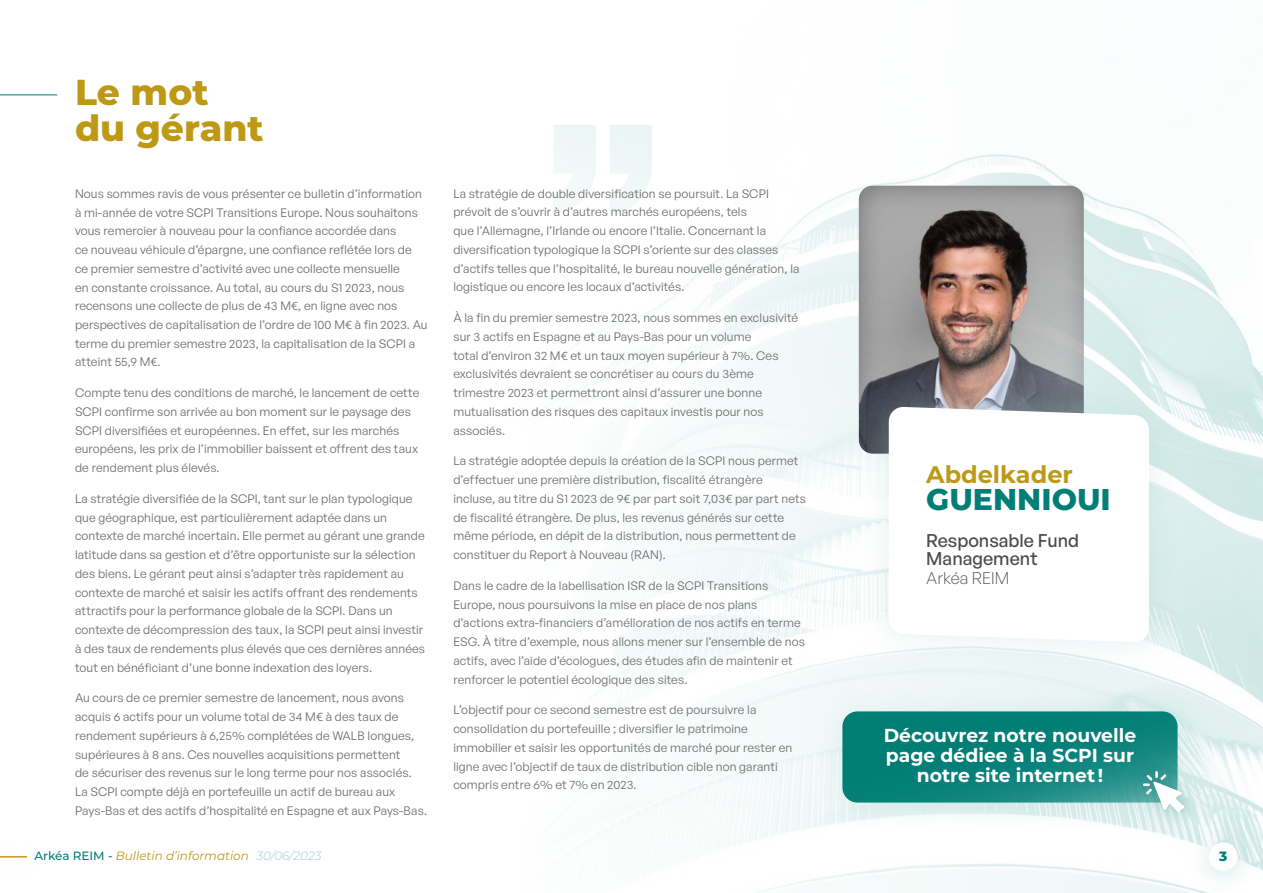
<style>
.page{position:relative;width:1263px;height:893px;background:#fff}
.page>*{position:absolute;margin:0;border:0;box-sizing:border-box;transform-origin:0 0}
.t1{font:900 253.05px "Nimbus San";color:#eaf5f4}
.t2{font:800 36px/36px "Montserrat";color:#bd9916}
.t3{font:800 30px "Montserrat";color:#007e76}
.t4{font:700 24px "Montserrat";color:#bd9916}
.t5{font:700 18.75px/20.2px "Montserrat";color:#fff;text-align:center}
.t6{font:500 18px/18px "General Sans";color:#4b4b4d}
.t7{font:300 16.5px "General Sans";color:#4b4b4d}
.t8{font:800 13.5px "Montserrat";color:#007e76}
.t9{font:12px/18.8px "General Sans";letter-spacing:.01em;color:#6b6b6b}
.t10{font:italic 12px "Montserrat";color:#bd9916}
.s1{font-weight:500;font-style:normal;color:#007e76}
.s2{font-weight:300;color:#96ceca}
</style>
<div class="page">
<img style="left:586px;top:154px;width:677px;height:739px">
<svg style="left:0;top:856px;width:27px;height:1px"></svg>
<div style="left:1187px;top:823px;width:73px;height:70px;background:#96ceca;opacity:.25"></div>
<div style="left:1209px;top:842px;width:29px;height:29px;background:#fff;border-radius:50%"></div>
<hr style="left:0;top:95px;width:57px;height:1px;background:#007e76">
<div style="left:846px;top:175px;width:251px;height:280px;background:#4b4b4d;opacity:.45"></div>
<div style="left:861px;top:382px;width:316px;height:290px;background:#96ceca;opacity:.25"></div>
<svg style="left:889px;top:406px;width:260px;height:237px"></svg>
<div style="left:814px;top:686px;width:391px;height:147px;background:#96ceca;opacity:.25"></div>
<svg style="left:842px;top:711px;width:335px;height:92px;background:#0a837b"></svg>
<div style="left:1130px;top:758px;width:71px;height:71px;background:#007e76;opacity:.3"></div>
<img style="left:1143px;top:771px;width:41px;height:41px">
<h2 class="t2" style="left:75px;top:73px;width:190px">Le mot du gérant</h2>
<p class="t9" style="left:75px;top:184px;width:354px">Nous sommes ravis de vous présenter ce bulletin d’information à mi-année de votre SCPI Transitions Europe. Nous souhaitons vous remercier à nouveau pour la confiance accordée dans<br>ce nouveau véhicule d’épargne, une confiance reflétée lors de ce premier semestre d’activité avec une collecte mensuelle<br>en constante croissance. Au total, au cours du S1 2023, nous recensons une collecte de plus de 43 M€, en ligne avec nos perspectives de capitalisation de l’ordre de 100 M€ à fin 2023. Au terme du premier semestre 2023, la capitalisation de la SCPI a atteint 55,9 M€.</p>
<p class="t9" style="left:75px;top:383px;width:346px">Compte tenu des conditions de marché, le lancement de cette SCPI confirme son arrivée au bon moment sur le paysage des SCPI diversifiées et européennes. En effet, sur les marchés européens, les prix de l’immobilier baissent et offrent des taux de rendement plus élevés.</p>
<p class="t9" style="left:75px;top:489px;width:352px">La stratégie diversifiée de la SCPI, tant sur le plan typologique que géographique, est particulièrement adaptée dans un contexte de marché incertain. Elle permet au gérant une grande latitude dans sa gestion et d’être opportuniste sur la sélection des biens. Le gérant peut ainsi s’adapter très rapidement au contexte de marché et saisir les actifs offrant des rendements attractifs pour la performance globale de la SCPI. Dans un contexte de décompression des taux, la SCPI peut ainsi investir à des taux de rendements plus élevés que ces dernières années tout en bénéficiant d’une bonne indexation des loyers.</p>
<p class="t9" style="left:75px;top:688px;width:354px">Au cours de ce premier semestre de lancement, nous avons acquis 6 actifs pour un volume total de 34 M€ à des taux de rendement supérieurs à 6,25% complétées de WALB longues, supérieures à 8 ans. Ces nouvelles acquisitions permettent<br>de sécuriser des revenus sur le long terme pour nos associés.<br>La SCPI compte déjà en portefeuille un actif de bureau aux Pays-Bas et des actifs d’hospitalité en Espagne et aux Pays-Bas.</p>
<h1 class="t1" style="left:540px;top:65px;width:127px">”</h1>
<p class="t9" style="left:453px;top:184px;width:348px">La stratégie de double diversification se poursuit. La SCPI prévoit de s’ouvrir à d’autres marchés européens, tels<br>que l’Allemagne, l’Irlande ou encore l’Italie. Concernant la diversification typologique la SCPI s’oriente sur des classes d’actifs telles que l’hospitalité, le bureau nouvelle génération, la logistique ou encore les locaux d’activités.</p>
<p class="t9" style="left:453px;top:308px;width:346px">À la fin du premier semestre 2023, nous sommes en exclusivité sur 3 actifs en Espagne et au Pays-Bas pour un volume<br>total d’environ 32 M€ et un taux moyen supérieur à 7%. Ces exclusivités devraient se concrétiser au cours du 3ème trimestre 2023 et permettront ainsi d’assurer une bonne mutualisation des risques des capitaux investis pour nos associés.</p>
<p class="t9" style="left:453px;top:451px;width:354px">La stratégie adoptée depuis la création de la SCPI nous permet d’effectuer une première distribution, fiscalité étrangère incluse, au titre du S1 2023 de 9€ par part soit 7,03€ par part nets de fiscalité étrangère. De plus, les revenus générés sur cette même période, en dépit de la distribution, nous permettent de constituer du Report à Nouveau (RAN).</p>
<p class="t9" style="left:453px;top:576px;width:353px">Dans le cadre de la labellisation ISR de la SCPI Transitions Europe, nous poursuivons la mise en place de nos plans d’actions extra-financiers d’amélioration de nos actifs en terme ESG. À titre d’exemple, nous allons mener sur l’ensemble de nos actifs, avec l’aide d’écologues, des études afin de maintenir et renforcer le potentiel écologique des sites.</p>
<p class="t9" style="left:453px;top:700px;width:340px">L’objectif pour ce second semestre est de poursuivre la consolidation du portefeuille ; diversifier le patrimoine immobilier et saisir les opportunités de marché pour rester en ligne avec l’objectif de taux de distribution cible non garanti compris entre 6% et 7% en 2023.</p>
<h3 class="t4" style="left:926px;top:457px;width:148px">Abdelkader</h3>
<h3 class="t3" style="left:926px;top:477px;width:186px">GUENNIOUI</h3>
<h3 class="t6" style="left:926px;top:531px;width:154px">Responsable Fund<br>Management</h3>
<h3 class="t7" style="left:926px;top:568px;width:85px">Arkéa REIM</h3>
<h3 class="t5" style="left:884px;top:724px;width:254px">Découvrez notre nouvelle page dédiee à la SCPI sur notre site internet !</h3>
<p class="t10" style="left:34px;top:848px;width:288px"><span class="s1">Arkéa REIM -</span> Bulletin d’information <span class="s2">30/06/2023</span></p>
<p class="t8" style="left:1219px;top:846px;width:10px">3</p>
</div>
